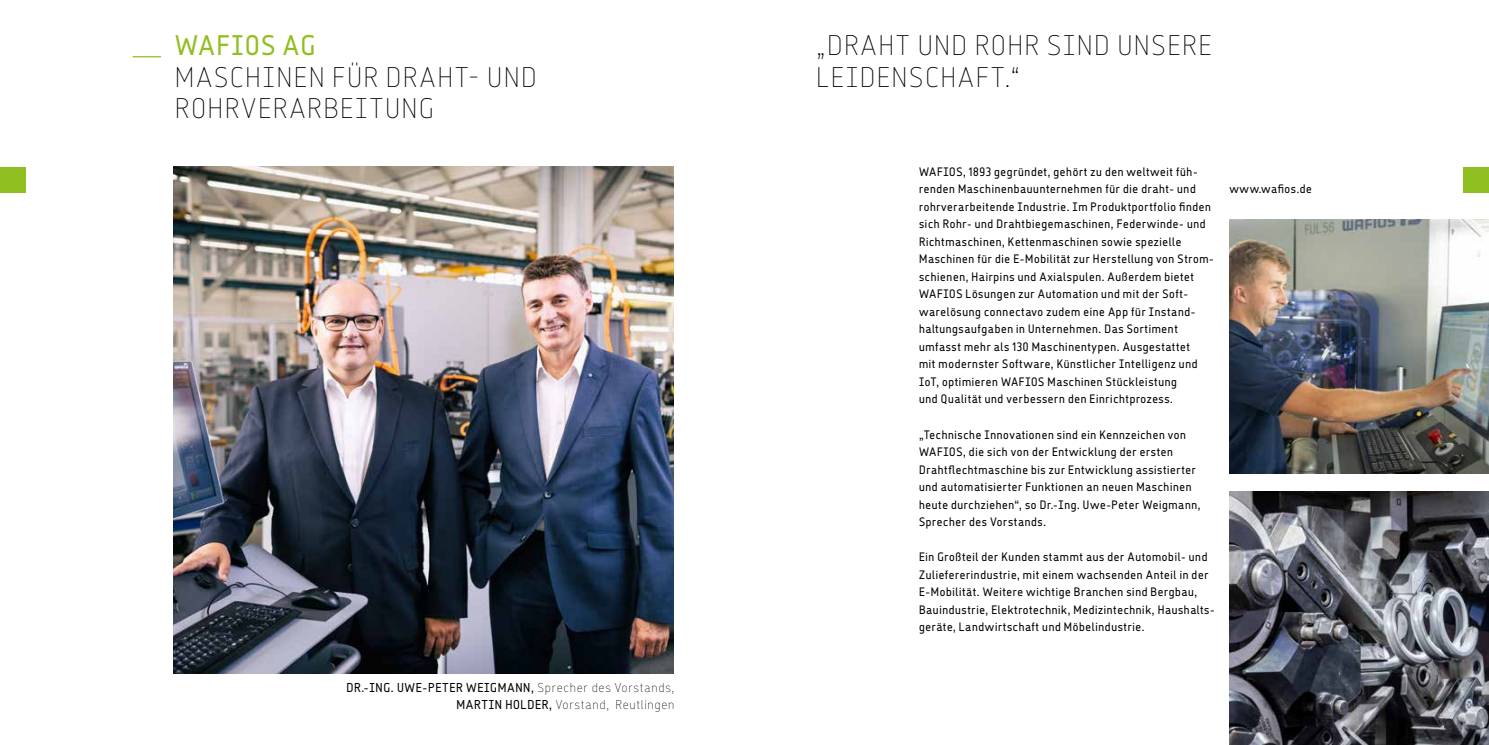
<style>
.page{position:relative;width:1489px;height:745px;background:#fff}
.page>*{position:absolute;margin:0;border:0;box-sizing:border-box;transform-origin:0 0}
.t1{font:27.5px/31.2px "neue Vektor B Thin";color:#000}
.t2{font:27.5px "neue Vektor B Regular";letter-spacing:-.005em;color:#90bf21}
.t3{font:12.5px "neue Vektor B Regular";color:#000}
.t4{font:12.5px "neue Vektor B Thin";color:#000}
.t5{font:11.88px/17.5px "neue Vektor B Regular";color:#000}
.s1{font-family:"neue Vektor B Thin"}
.s2{font-family:"neue Vektor B Regular"}
</style>
<div class="page">
<img style="left:1229px;top:491px;width:259px;height:253px">
<img style="left:1229px;top:219px;width:259px;height:254px">
<img style="left:174px;top:167px;width:499px;height:506px">
<svg style="left:133px;top:56px;width:28px;height:1px"></svg>
<div style="left:0;top:167px;width:26px;height:26px;background:#90bf21"></div>
<div style="left:1463px;top:167px;width:25px;height:26px;background:#90bf21"></div>
<h1 class="t2" style="left:174px;top:28px;width:143px">WAFIOS AG</h1>
<h1 class="t1" style="left:174px;top:61px;width:364px">MASCHINEN FÜR DRAHT- UND<br>ROHRVERARBEITUNG</h1>
<p class="t3" style="left:346px;top:679px;width:330px">DR.-ING. UWE-PETER WEIGMANN, <span class="s1">Sprecher des Vorstands,</span></p>
<p class="t4" style="left:456px;top:697px;width:220px"><span class="s2">MARTIN HOLDER,</span> Vorstand, Reutlingen</p>
<h1 class="t1" style="left:815px;top:30px;width:398px">„DRAHT UND ROHR SIND UNSERE<br>LEIDENSCHAFT.“</h1>
<p class="t5" style="left:918px;top:162px;width:297px">WAFIOS, 1893 gegründet, gehört zu den weltweit füh&shy;renden Maschinenbauunternehmen für die draht- und rohrverarbeitende Industrie. Im Produktportfolio finden sich Rohr- und Drahtbiegemaschinen, Federwinde- und Richtmaschinen, Kettenmaschinen sowie spezielle Maschinen für die E-Mobilität zur Herstellung von Strom&shy;schienen, Hairpins und Axialspulen. Außerdem bietet WAFIOS Lösungen zur Automation und mit der Soft&shy;warelösung connectavo zudem eine App für Instand&shy;haltungsaufgaben in Unternehmen. Das Sortiment umfasst mehr als 130 Maschinentypen. Ausgestattet<br>mit modernster Software, Künstlicher Intelligenz und IoT, optimieren WAFIOS Maschinen Stückleistung<br>und Qualität und verbessern den Einrichtprozess.</p>
<p class="t5" style="left:918px;top:425px;width:283px">„Technische Innovationen sind ein Kennzeichen von WAFIOS, die sich von der Entwicklung der ersten Drahtflechtmaschine bis zur Entwicklung assistierter und automatisierter Funktionen an neuen Maschinen heute durchziehen“, so Dr.-Ing. Uwe-Peter Weigmann, Sprecher des Vorstands.</p>
<p class="t5" style="left:918px;top:547px;width:298px">Ein Großteil der Kunden stammt aus der Automobil- und Zuliefererindustrie, mit einem wachsenden Anteil in der E-Mobilität. Weitere wichtige Branchen sind Bergbau, Bauindustrie, Elektrotechnik, Medizintechnik, Haushalts&shy;geräte, Landwirtschaft und Möbelindustrie.</p>
<p class="t5" style="left:1228px;top:180px;width:85px">www.wafios.de</p>
</div>
